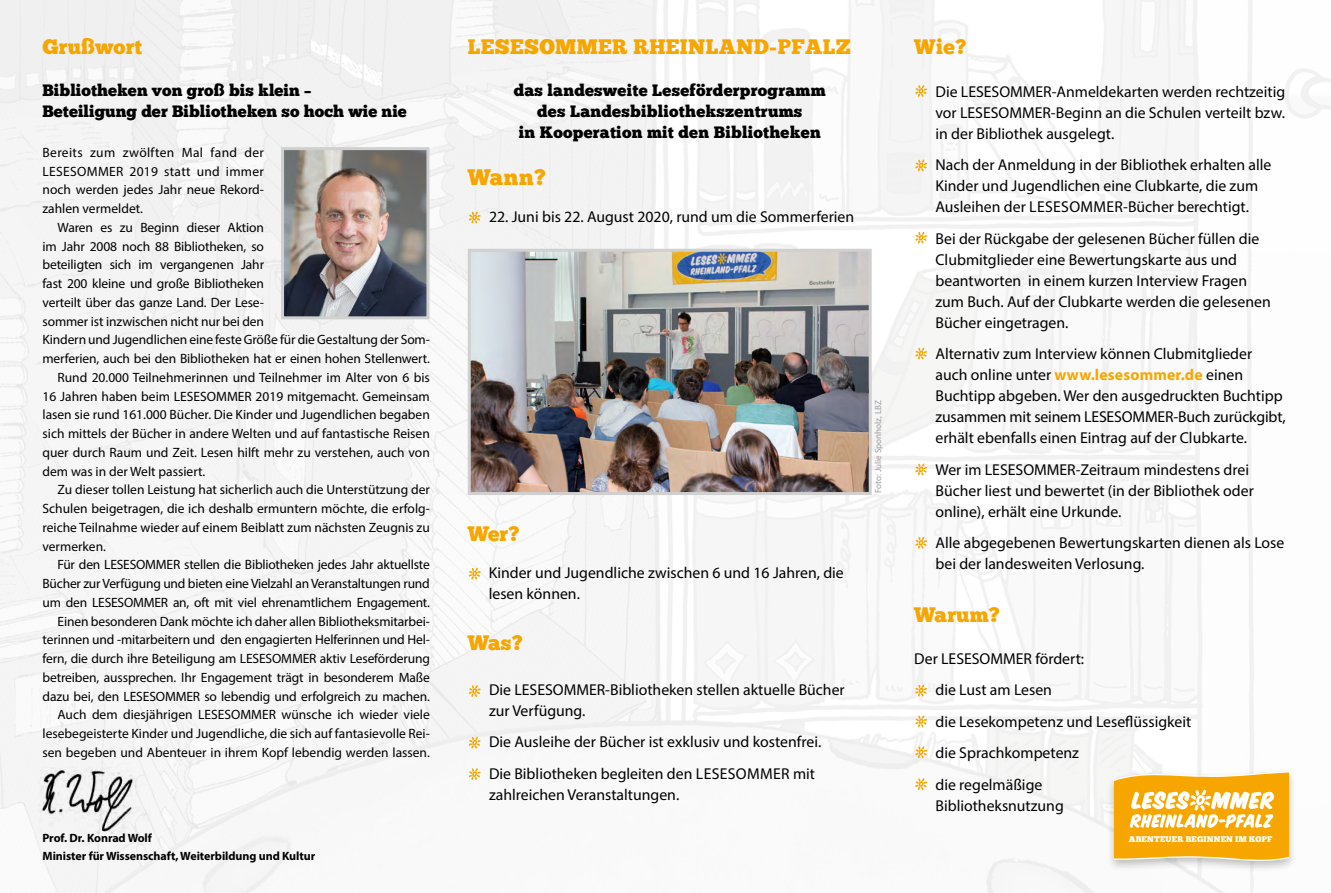
<style>
.page{position:relative;width:1331px;height:893px;background:#fff}
.page>*{position:absolute;margin:0;border:0;box-sizing:border-box;transform-origin:0 0}
.t1{font:22.5px "Chunk Five Ex";color:#f7a600}
.t2{font:21px "Chunk Five Ex";letter-spacing:.015em;color:#f7a600}
.t3{font:16.5px/21px "Chunk Five Ex";letter-spacing:.015em;color:#000}
.t4{font:15.75px/21px "Myriad Pro";color:#000}
.t5{font:13.5px/18.8px "Myriad Pro";letter-spacing:-.01em;color:#000;text-align:justify}
.t6{font:700 12px/18.8px "Myriad Pro";letter-spacing:-.005em;color:#000}
.t7{font:9px "Myriad Pro";color:#9d9d9c}
.t8{font:8.7px "Chunk Five Ex";letter-spacing:.015em;color:#fff}
.t9{font:8.25px "Chunk Five Ex";letter-spacing:.015em;color:#fff}
.s1{font-weight:700;color:#f7a600}
</style>
<div class="page">
<img style="left:285px;top:151px;width:140px;height:164px">
<div style="left:281px;top:147px;width:148px;height:172px;border:3px solid #d0d0d0"></div>
<img style="left:472px;top:253px;width:396px;height:238px">
<div style="left:468px;top:249px;width:404px;height:246px;border:3px solid #d0d0d0"></div>
<svg style="left:469px;top:212px;width:12px;height:11px"></svg>
<svg style="left:469px;top:568px;width:12px;height:12px"></svg>
<svg style="left:469px;top:685px;width:12px;height:12px"></svg>
<svg style="left:469px;top:737px;width:12px;height:12px"></svg>
<svg style="left:469px;top:768px;width:12px;height:12px"></svg>
<svg style="left:915px;top:685px;width:12px;height:11px"></svg>
<svg style="left:915px;top:715px;width:12px;height:12px"></svg>
<svg style="left:915px;top:746px;width:12px;height:12px"></svg>
<svg style="left:915px;top:778px;width:12px;height:12px"></svg>
<svg style="left:915px;top:85px;width:12px;height:12px"></svg>
<svg style="left:915px;top:159px;width:12px;height:12px"></svg>
<svg style="left:915px;top:232px;width:12px;height:12px"></svg>
<svg style="left:915px;top:348px;width:12px;height:12px"></svg>
<svg style="left:915px;top:463px;width:12px;height:12px"></svg>
<svg style="left:915px;top:537px;width:12px;height:12px"></svg>
<div style="left:1106px;top:768px;width:190px;height:105px;background:#000;opacity:.25"></div>
<svg style="left:1114px;top:770px;width:174px;height:95px"></svg>
<img style="left:39px;top:767px;width:111px;height:67px">
<h2 class="t2" style="left:43px;top:34px;width:101px">Grußwort</h2>
<p class="t3" style="left:43px;top:80px;width:366px">Bibliotheken von groß bis klein –<br>Beteiligung der Bibliotheken so hoch wie nie</p>
<p class="t5" style="left:43px;top:143px;width:223px">Bereits zum zwölften Mal fand der LESESOMMER 2019 statt und immer noch werden jedes Jahr neue Rekord&shy;zahlen vermeldet.</p>
<p class="t5" style="left:58px;top:218px;width:208px">Waren es zu Beginn dieser Aktion</p>
<p class="t5" style="left:43px;top:236px;width:223px">im Jahr 2008 noch 88 Bibliotheken, so</p>
<p class="t5" style="left:43px;top:255px;width:223px">beteiligten sich im vergangenen Jahr</p>
<p class="t5" style="left:43px;top:274px;width:223px">fast 200 kleine und große Bibliotheken</p>
<p class="t5" style="left:43px;top:293px;width:223px">verteilt über das ganze Land. Der Lese-</p>
<p class="t5" style="left:43px;top:311px;width:223px">sommer ist inzwischen nicht nur bei den</p>
<p class="t5" style="left:43px;top:330px;width:389px">Kindern und Jugendlichen eine feste Größe für die Gestaltung der Som-</p>
<p class="t5" style="left:43px;top:349px;width:389px">merferien, auch bei den Bibliotheken hat er einen hohen Stellenwert.</p>
<p class="t5" style="left:58px;top:368px;width:374px">Rund 20.000 Teilnehmerinnen und Teilnehmer im Alter von 6 bis</p>
<p class="t5" style="left:43px;top:386px;width:389px">16 Jahren haben beim LESESOMMER 2019 mitgemacht. Gemeinsam</p>
<p class="t5" style="left:43px;top:405px;width:389px">lasen sie rund 161.000 Bücher. Die Kinder und Jugendlichen begaben</p>
<p class="t5" style="left:43px;top:424px;width:389px">sich mittels der Bücher in andere Welten und auf fantastische Reisen</p>
<p class="t5" style="left:43px;top:443px;width:389px">quer durch Raum und Zeit. Lesen hilft mehr zu verstehen, auch von</p>
<p class="t5" style="left:43px;top:461px;width:164px">dem was in der Welt passiert.</p>
<p class="t5" style="left:58px;top:480px;width:374px">Zu dieser tollen Leistung hat sicherlich auch die Unterstützung der</p>
<p class="t5" style="left:43px;top:499px;width:389px">Schulen beigetragen, die ich deshalb ermuntern möchte, die erfolg-</p>
<p class="t5" style="left:43px;top:518px;width:389px">reiche Teilnahme wieder auf einem Beiblatt zum nächsten Zeugnis zu</p>
<p class="t5" style="left:43px;top:536px;width:65px">vermerken.</p>
<p class="t5" style="left:58px;top:555px;width:374px">Für den LESESOMMER stellen die Bibliotheken jedes Jahr aktuellste</p>
<p class="t5" style="left:43px;top:574px;width:389px">Bücher zur Verfügung und bieten eine Vielzahl an Veranstaltungen rund</p>
<p class="t5" style="left:43px;top:593px;width:389px">um den LESESOMMER an, oft mit viel ehrenamtlichem Engagement.</p>
<p class="t5" style="left:58px;top:611px;width:374px">Einen besonderen Dank möchte ich daher allen Bibliotheksmitarbei-</p>
<p class="t5" style="left:43px;top:630px;width:389px">terinnen und -mitarbeitern und den engagierten Helferinnen und Hel-</p>
<p class="t5" style="left:43px;top:649px;width:389px">fern, die durch ihre Beteiligung am LESESOMMER aktiv Leseförderung</p>
<p class="t5" style="left:43px;top:668px;width:389px">betreiben, aussprechen. Ihr Engagement trägt in besonderem Maße</p>
<p class="t5" style="left:43px;top:686px;width:389px">dazu bei, den LESESOMMER so lebendig und erfolgreich zu machen.</p>
<p class="t5" style="left:58px;top:705px;width:374px">Auch dem diesjährigen LESESOMMER wünsche ich wieder viele</p>
<p class="t5" style="left:43px;top:724px;width:389px">lesebegeisterte Kinder und Jugendliche, die sich auf fantasievolle Rei-</p>
<p class="t5" style="left:43px;top:743px;width:389px">sen begeben und Abenteuer in ihrem Kopf lebendig werden lassen.</p>
<p class="t6" style="left:43px;top:828px;width:274px">Prof. Dr. Konrad Wolf<br>Minister für Wissenschaft, Weiterbildung und Kultur</p>
<h2 class="t2" style="left:468px;top:34px;width:385px">LESESOMMER RHEINLAND-PFALZ</h2>
<p class="t3" style="left:514px;top:80px;width:314px;text-align:center">das landesweite Leseförderprogramm des Landesbibliothekszentrums<br>in Kooperation mit den Bibliotheken</p>
<h1 class="t1" style="left:468px;top:163px;width:80px">Wann?</h1>
<p class="t4" style="left:489px;top:206px;width:367px">22. Juni bis 22. August 2020, rund um die Sommerferien</p>
<h2 class="t2" style="left:468px;top:521px;width:53px">Wer?</h2>
<p class="t4" style="left:489px;top:562px;width:357px">Kinder und Jugendliche zwischen 6 und 16 Jahren, die lesen können.</p>
<h2 class="t2" style="left:468px;top:630px;width:56px">Was?</h2>
<p class="t4" style="left:489px;top:679px;width:357px">Die LESESOMMER-Bibliotheken stellen aktuelle Bücher zur Verfügung.</p>
<p class="t4" style="left:489px;top:726px;width:334px;line-height:31.5px">Die Ausleihe der Bücher ist exklusiv und kostenfrei.<br>Die Bibliotheken begleiten den LESESOMMER mit</p>
<p class="t4" style="left:489px;top:784px;width:192px">zahlreichen Veranstaltungen.</p>
<p class="t7" style="left:872px;top:493px;width:94px;rotate:-90deg">Foto: Julie Sponholz, LBZ</p>
<h2 class="t2" style="left:914px;top:34px;width:54px">Wie?</h2>
<p class="t4" style="left:935px;top:81px;width:351px;text-align:justify">Die LESESOMMER-Anmeldekarten werden rechtzeitig vor LESESOMMER-Beginn an die Schulen verteilt bzw. in der Bibliothek ausgelegt.</p>
<p class="t4" style="left:935px;top:154px;width:337px">Nach der Anmeldung in der Bibliothek erhalten alle<br>Kinder und Jugendlichen eine Clubkarte, die zum<br>Ausleihen der LESESOMMER-Bücher berechtigt.</p>
<p class="t4" style="left:935px;top:228px;width:337px">Bei der Rückgabe der gelesenen Bücher füllen die Clubmitglieder eine Bewertungskarte aus und beantworten in einem kurzen Interview Fragen zum Buch. Auf der Clubkarte werden die gelesenen Bücher eingetragen.</p>
<p class="t4" style="left:935px;top:343px;width:352px">Alternativ zum Interview können Clubmitglieder auch online unter <span class="s1">www.lesesommer.de</span> einen Buchtipp abgeben. Wer den ausgedruckten Buchtipp zusammen mit seinem LESESOMMER-Buch zurückgibt, erhält ebenfalls einen Eintrag auf der Clubkarte.</p>
<p class="t4" style="left:935px;top:459px;width:320px">Wer im LESESOMMER-Zeitraum mindestens drei<br>Bücher liest und bewertet (in der Bibliothek oder online), erhält eine Urkunde.</p>
<p class="t4" style="left:935px;top:532px;width:350px">Alle abgegebenen Bewertungskarten dienen als Lose bei der landesweiten Verlosung.</p>
<h2 class="t2" style="left:914px;top:602px;width:87px">Warum?</h2>
<p class="t4" style="left:935px;top:642px;width:257px;line-height:31.5px;text-indent:-21px">Der LESESOMMER fördert:<br>die Lust am Lesen<br>die Lesekompetenz und Leseflüssigkeit die Sprachkompetenz<br>die regelmäßige</p>
<p class="t4" style="left:935px;top:795px;width:130px">Bibliotheksnutzung</p>
<p class="t8" style="left:1124px;top:833px;width:152px">ABENTEUER BEGINNEN IM KOPF</p>
<p class="t9" style="left:1129px;top:834px;width:145px">ABENTEUER BEGINNEN IM KOPF</p>
</div>
